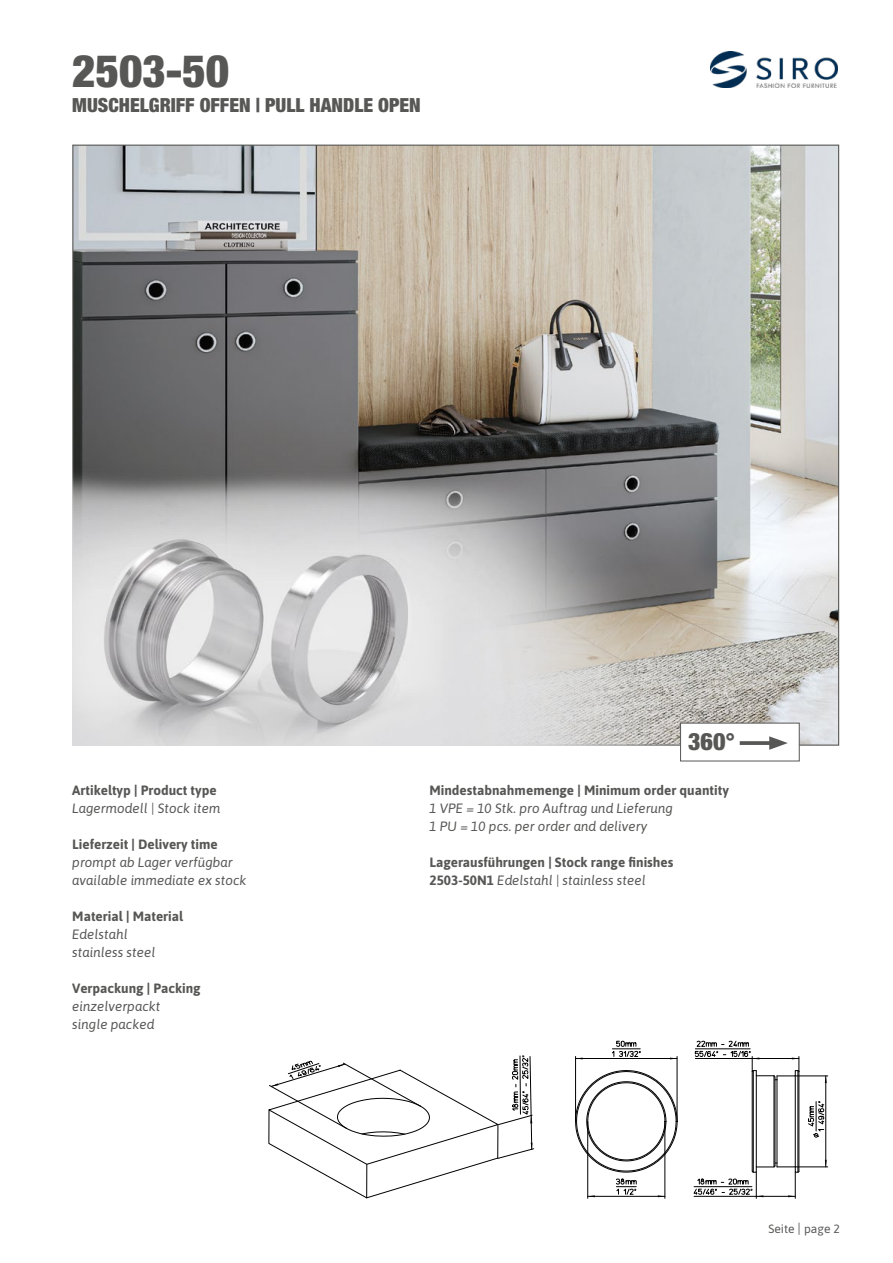
<style>
.page{position:relative;width:893px;height:1263px;background:#fff}
.page>*{position:absolute;margin:0;border:0;box-sizing:border-box;transform-origin:0 0}
.t1{font:900 condensed 45px "Helvetica Neue LTW1 G";color:#575756}
.t2{font:900 condensed 24px "Helvetica Neue LTW1 G";color:#575756}
.t3{font:900 condensed 19.5px "Helvetica Neue LTW1 G";color:#575756}
.t4{font:700 13.5px/18px "Asap";color:#575756}
.t5{font:italic 13.5px/18px "Asap";color:#575756}
.t6{font:12px "Asap";color:#575756}
.s1{font-weight:400;font-style:italic}
.s2{font-style:italic;font-size:13.5px}
</style>
<div class="page">
<img style="left:710px;top:51px;width:128px;height:37px">
<hr style="left:576px;top:1058px;width:101px;height:1px;background:#000">
<hr style="left:575px;top:1056px;width:1px;height:65px;background:#000">
<hr style="left:677px;top:1056px;width:1px;height:65px;background:#000">
<svg style="left:612px;top:1040px;width:29px;height:17px"></svg>
<hr style="left:665px;top:1121px;width:1px;height:77px;background:#000">
<hr style="left:587px;top:1121px;width:1px;height:77px;background:#000">
<svg style="left:575px;top:1070px;width:103px;height:127px"></svg>
<hr style="left:825px;top:1076px;width:1px;height:91px;background:#000">
<hr style="left:795px;top:1166px;width:33px;height:1px;background:#000">
<hr style="left:795px;top:1076px;width:33px;height:1px;background:#000">
<svg style="left:825px;top:1076px;width:2px;height:7px"></svg>
<svg style="left:825px;top:1160px;width:2px;height:7px"></svg>
<svg style="left:808px;top:1101px;width:16px;height:36px"></svg>
<hr style="left:816px;top:1101px;width:1px;height:30px;background:#000">
<svg style="left:693px;top:1040px;width:107px;height:158px"></svg>
<svg style="left:72px;top:144px;width:768px;height:602px;background:#a4a29c"></svg>
<svg style="left:268px;top:1055px;width:266px;height:143px"></svg>
<img style="left:72px;top:446px;width:764px;height:299px">
<div style="left:680px;top:723px;width:119px;height:38px;background:#fff"></div>
<svg style="left:740px;top:741px;width:29px;height:4px"></svg>
<svg style="left:769px;top:736px;width:19px;height:14px"></svg>
<h1 class="t1" style="left:72px;top:45px;width:158px">2503-50</h1>
<h3 class="t3" style="left:72px;top:93px;width:350px">MUSCHELGRIFF OFFEN | PULL HANDLE OPEN</h3>
<p class="t4" style="left:72px;top:781px;width:146px">Artikeltyp | Product type</p>
<p class="t5" style="left:72px;top:799px;width:150px">Lagermodell | Stock item</p>
<p class="t4" style="left:72px;top:835px;width:147px">Lieferzeit | Delivery time</p>
<p class="t5" style="left:72px;top:853px;width:176px">prompt ab Lager verfügbar available immediate ex stock</p>
<p class="t4" style="left:72px;top:907px;width:112px">Material | Material</p>
<p class="t5" style="left:72px;top:925px;width:85px">Edelstahl stainless steel</p>
<p class="t4" style="left:72px;top:979px;width:130px">Verpackung | Packing</p>
<p class="t5" style="left:72px;top:997px;width:90px">einzelverpackt single packed</p>
<h2 class="t2" style="left:688px;top:728px;width:49px">360°</h2>
<p class="t4" style="left:429px;top:781px;width:301px">Mindestabnahmemenge | Minimum order quantity</p>
<p class="t5" style="left:429px;top:799px;width:245px">1 VPE = 10 Stk. pro Auftrag und Lieferung<br>1 PU = 10 pcs. per order and delivery</p>
<p class="t4" style="left:429px;top:853px;width:245px">Lagerausführungen | Stock range finishes<br>2503-50N1 <span class="s1">Edelstahl | stainless steel</span></p>
<p class="t6" style="left:768px;top:1220px;width:73px">Seite <span class="s2">|</span> page 2</p>
</div>
